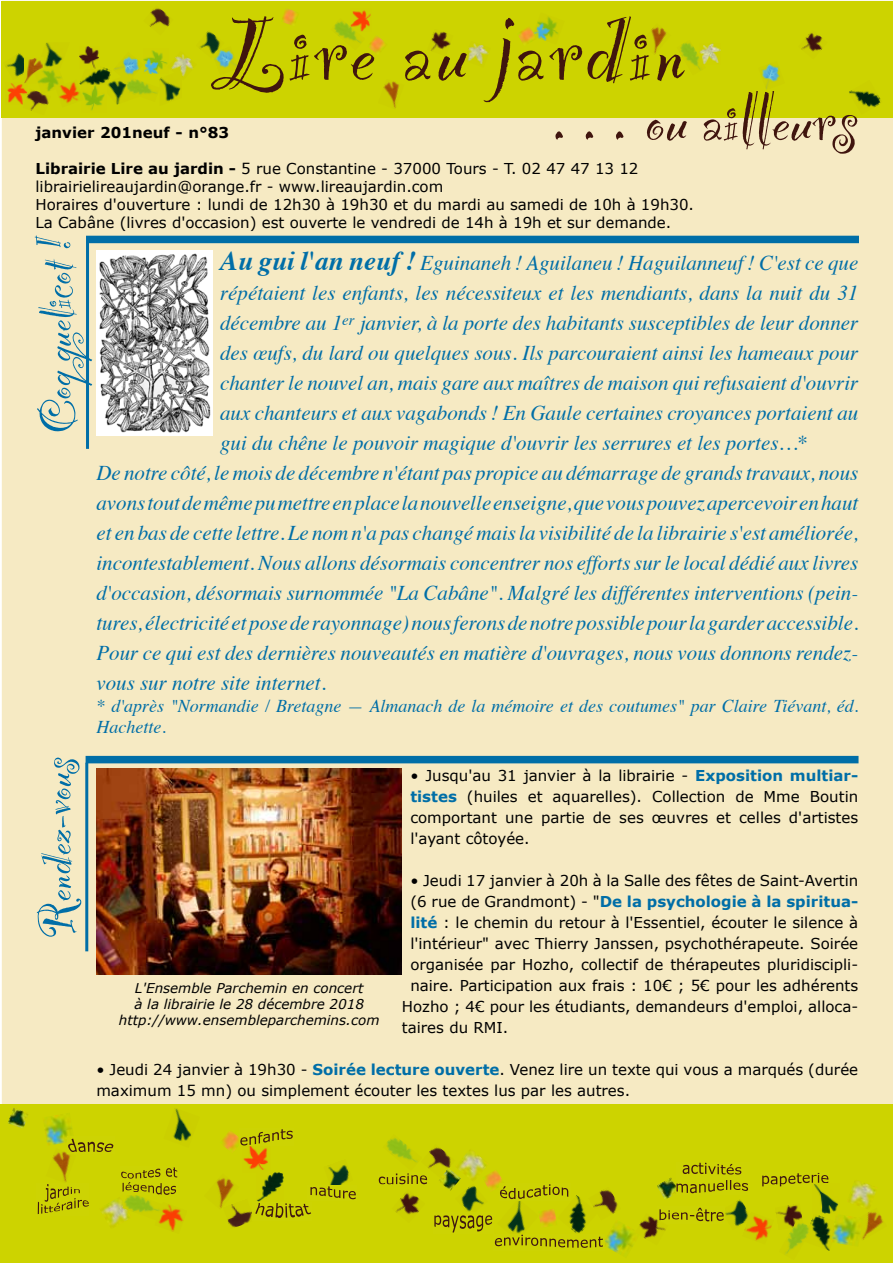
<style>
.page{position:relative;width:893px;height:1263px;background:#fff}
.page>*{position:absolute;margin:0;border:0;box-sizing:border-box;transform-origin:0 0}
.t1{font:116.85px "Party Let Plain";letter-spacing:.03em;color:#40150e}
.t2{font:82.5px "Party Let Plain";color:#40150e}
.t3{font:54px "Party Let Plain";color:#006ea7}
.t4{font:italic 21px "Times";color:#006ea7}
.t5{font:italic 18px/21.6px "Times";color:#006ea7}
.t6{font:15px/21px "Verdana";color:#000}
.t7{font:700 15px "Verdana";color:#006ea7}
.t8{font:700 15px "Verdana";color:#000}
.t9{font:italic 13.5px/16.2px "Verdana";color:#000;text-align:center}
.s1{font-weight:700}
.s2{font-weight:700;font-size:27px}
.s3{font-weight:700;color:#006ea7}
.s4{font-weight:400;color:#000}
</style>
<div class="page">
<div style="left:0;top:0;width:893px;height:1105px;background:#f6eac3"></div>
<div style="left:86px;top:236px;width:773px;height:7px;background:#006ea7"></div>
<hr style="left:86px;top:243px;width:3px;height:206px;background:#006ea7">
<div style="left:86px;top:756px;width:772px;height:7px;background:#006ea7"></div>
<hr style="left:85px;top:763px;width:3px;height:188px;background:#006ea7">
<img style="left:96px;top:769px;width:306px;height:206px">
<div style="left:2px;top:1px;width:891px;height:117px;background:#cdd300"></div>
<img style="left:160px;top:77px;width:21px;height:25px">
<img style="left:214px;top:50px;width:24px;height:18px">
<img style="left:7px;top:83px;width:18px;height:21px">
<img style="left:352px;top:10px;width:19px;height:19px">
<img style="left:762px;top:64px;width:18px;height:25px">
<img style="left:144px;top:50px;width:23px;height:23px">
<img style="left:83px;top:67px;width:28px;height:19px">
<img style="left:706px;top:44px;width:14px;height:19px">
<img style="left:79px;top:46px;width:20px;height:23px">
<img style="left:430px;top:32px;width:21px;height:19px">
<img style="left:801px;top:33px;width:22px;height:19px">
<img style="left:468px;top:43px;width:21px;height:21px">
<img style="left:167px;top:54px;width:27px;height:26px">
<img style="left:114px;top:56px;width:30px;height:19px">
<img style="left:849px;top:90px;width:32px;height:18px">
<img style="left:537px;top:17px;width:22px;height:24px">
<img style="left:383px;top:81px;width:17px;height:28px">
<img style="left:651px;top:27px;width:16px;height:28px">
<img style="left:44px;top:42px;width:19px;height:23px">
<img style="left:100px;top:76px;width:24px;height:29px">
<img style="left:200px;top:31px;width:24px;height:28px">
<img style="left:6px;top:53px;width:18px;height:24px">
<img style="left:282px;top:8px;width:15px;height:17px">
<img style="left:369px;top:35px;width:16px;height:18px">
<img style="left:518px;top:27px;width:19px;height:16px">
<img style="left:149px;top:8px;width:21px;height:19px">
<img style="left:124px;top:79px;width:36px;height:16px">
<img style="left:334px;top:18px;width:31px;height:25px">
<img style="left:680px;top:43px;width:26px;height:27px">
<img style="left:25px;top:58px;width:18px;height:25px">
<img style="left:23px;top:89px;width:26px;height:22px">
<img style="left:84px;top:86px;width:23px;height:25px">
<img style="left:34px;top:65px;width:28px;height:29px">
<img style="left:55px;top:80px;width:29px;height:24px">
<div style="left:0;top:1105px;width:893px;height:158px;background:#cdd300"></div>
<img style="left:263px;top:1172px;width:21px;height:14px">
<img style="left:44px;top:1115px;width:28px;height:30px">
<img style="left:395px;top:1193px;width:25px;height:22px">
<img style="left:776px;top:1205px;width:26px;height:14px">
<img style="left:173px;top:1108px;width:19px;height:33px">
<img style="left:514px;top:1201px;width:8px;height:14px">
<img style="left:461px;top:1186px;width:23px;height:26px">
<img style="left:725px;top:1199px;width:22px;height:27px">
<img style="left:812px;top:1215px;width:19px;height:36px">
<img style="left:570px;top:1195px;width:16px;height:20px">
<img style="left:605px;top:1224px;width:30px;height:30px">
<img style="left:158px;top:1204px;width:26px;height:28px">
<img style="left:243px;top:1146px;width:25px;height:24px">
<img style="left:742px;top:1212px;width:30px;height:29px">
<img style="left:850px;top:1181px;width:26px;height:26px">
<img style="left:459px;top:1151px;width:27px;height:28px">
<img style="left:101px;top:1199px;width:21px;height:28px">
<img style="left:52px;top:1151px;width:19px;height:31px">
<img style="left:216px;top:1178px;width:18px;height:30px">
<img style="left:863px;top:1212px;width:21px;height:28px">
<img style="left:220px;top:1131px;width:19px;height:20px">
<img style="left:482px;top:1169px;width:20px;height:23px">
<img style="left:541px;top:1209px;width:15px;height:6px">
<img style="left:223px;top:1198px;width:29px;height:30px">
<img style="left:428px;top:1147px;width:23px;height:22px">
<img style="left:593px;top:1190px;width:25px;height:24px">
<img style="left:8px;top:1108px;width:20px;height:20px">
<img style="left:438px;top:1168px;width:23px;height:23px">
<img style="left:657px;top:1177px;width:19px;height:23px">
<img style="left:122px;top:1195px;width:41px;height:26px">
<img style="left:387px;top:1138px;width:31px;height:25px">
<img style="left:783px;top:1219px;width:29px;height:35px">
<img style="left:328px;top:1165px;width:21px;height:20px">
<svg style="left:499px;top:1183px;width:70px;height:17px"></svg>
<svg style="left:500px;top:1184px;width:68px;height:15px"></svg>
<svg style="left:434px;top:1215px;width:169px;height:33px"></svg>
<svg style="left:379px;top:1173px;width:48px;height:11px"></svg>
<svg style="left:255px;top:1186px;width:101px;height:32px"></svg>
<svg style="left:240px;top:1129px;width:53px;height:16px"></svg>
<svg style="left:121px;top:1167px;width:56px;height:28px"></svg>
<div style="left:67px;top:1137px;width:48px;height:17px;background:#cdd303"></div>
<svg style="left:68px;top:1138px;width:46px;height:14px"></svg>
<svg style="left:37px;top:1202px;width:1px;height:12px"></svg>
<svg style="left:38px;top:1184px;width:51px;height:30px"></svg>
<svg style="left:659px;top:1208px;width:65px;height:13px"></svg>
<img style="left:639px;top:1213px;width:29px;height:26px">
<svg style="left:683px;top:1163px;width:58px;height:11px"></svg>
<svg style="left:676px;top:1180px;width:72px;height:13px"></svg>
<svg style="left:762px;top:1173px;width:66px;height:13px"></svg>
<img style="left:812px;top:1184px;width:27px;height:30px">
<img style="left:831px;top:1215px;width:32px;height:30px">
<img style="left:96px;top:250px;width:116px;height:185px">
<h1 class="t1" style="left:211px;top:-30px;width:477px">Lire au jardin</h1>
<h2 class="t2" style="left:548px;top:63px;width:312px">… ou ailleurs</h2>
<p class="t8" style="left:36px;top:123px;width:195px">janvier 201neuf - n°83</p>
<p class="t6" style="left:36px;top:160px;width:660px;line-height:18px"><span class="s1">Librairie Lire au jardin -</span> 5 rue Constantine - 37000 Tours - T. 02 47 47 13 12 librairielireaujardin@orange.fr - www.lireaujardin.com<br>Horaires d'ouverture : lundi de 12h30 à 19h30 et du mardi au samedi de 10h à 19h30.<br>La Cabâne (livres d'occasion) est ouverte le vendredi de 14h à 19h et sur demande.</p>
<h3 class="t3" style="left:20px;top:434px;width:200px;rotate:-90deg">Coqquelicot !</h3>
<p class="t4" style="left:220px;top:245px;width:640px"><span class="s2">Au gui l'an neuf !</span> Eguinaneh ! Aguilaneu ! Haguilanneuf ! C'est ce que</p>
<p class="t4" style="left:220px;top:275px;width:640px">répétaient les enfants, les nécessiteux et les mendiants, dans la nuit du 31</p>
<p class="t4" style="left:220px;top:305px;width:640px">décembre au 1<sup>er</sup> janvier, à la porte des habitants susceptibles de leur donner</p>
<p class="t4" style="left:220px;top:335px;width:640px">des œufs, du lard ou quelques sous. Ils parcouraient ainsi les hameaux pour</p>
<p class="t4" style="left:220px;top:365px;width:640px">chanter le nouvel an, mais gare aux maîtres de maison qui refusaient d'ouvrir</p>
<p class="t4" style="left:220px;top:395px;width:640px">aux chanteurs et aux vagabonds ! En Gaule certaines croyances portaient au</p>
<p class="t4" style="left:220px;top:425px;width:589px">gui du chêne le pouvoir magique d'ouvrir les serrures et les portes…*</p>
<p class="t4" style="left:96px;top:455px;width:763px">De notre côté, le mois de décembre n'étant pas propice au démarrage de grands travaux, nous</p>
<p class="t4" style="left:96px;top:485px;width:763px">avons tout de même pu mettre en place la nouvelle enseigne, que vous pouvez apercevoir en haut</p>
<p class="t4" style="left:96px;top:515px;width:764px">et en bas de cette lettre. Le nom n'a pas changé mais la visibilité de la librairie s'est améliorée,</p>
<p class="t4" style="left:96px;top:545px;width:763px">incontestablement. Nous allons désormais concentrer nos efforts sur le local dédié aux livres</p>
<p class="t4" style="left:96px;top:575px;width:763px">d'occasion, désormais surnommée "La Cabâne". Malgré les différentes interventions (pein-</p>
<p class="t4" style="left:96px;top:605px;width:763px">tures, électricité et pose de rayonnage) nous ferons de notre possible pour la garder accessible.</p>
<p class="t4" style="left:96px;top:635px;width:763px">Pour ce qui est des dernières nouveautés en matière d'ouvrages, nous vous donnons rendez-</p>
<p class="t4" style="left:96px;top:665px;width:231px">vous sur notre site internet.</p>
<p class="t5" style="left:96px;top:694px;width:763px">* d'après "Normandie / Bretagne — Almanach de la mémoire et des coutumes" par Claire Tiévant, éd.<br>Hachette.</p>
<h3 class="t3" style="left:20px;top:938px;width:185px;rotate:-90deg">Rendez-vous</h3>
<p class="t6" style="left:410px;top:765px;width:449px;text-align:justify">• Jusqu'au 31 janvier à la librairie - <span class="s3">Exposition multiar&shy;tistes</span> (huiles et aquarelles). Collection de Mme Boutin comportant une partie de ses œuvres et celles d'artistes l'ayant côtoyée.</p>
<p class="t6" style="left:410px;top:870px;width:449px">• Jeudi 17 janvier à 20h à la Salle des fêtes de Saint-Avertin</p>
<p class="t7" style="left:410px;top:892px;width:449px"><span class="s4">(6 rue de Grandmont) - "</span>De la psychologie à la spiritua-</p>
<p class="t6" style="left:410px;top:912px;width:449px"><span class="s3">lité</span> : le chemin du retour à l'Essentiel, écouter le silence à</p>
<p class="t6" style="left:410px;top:933px;width:449px">l'intérieur" avec Thierry Janssen, psychothérapeute. Soirée</p>
<p class="t6" style="left:410px;top:954px;width:449px">organisée par Hozho, collectif de thérapeutes pluridiscipli-</p>
<p class="t6" style="left:410px;top:975px;width:449px">naire. Participation aux frais : 10€ ; 5€ pour les adhérents</p>
<p class="t6" style="left:402px;top:996px;width:458px">Hozho ; 4€ pour les étudiants, demandeurs d'emploi, alloca-</p>
<p class="t6" style="left:402px;top:1017px;width:108px">taires du RMI.</p>
<p class="t6" style="left:96px;top:1059px;width:763px">• Jeudi 24 janvier à 19h30 - <span class="s3">Soirée lecture ouverte</span>. Venez lire un texte qui vous a marqués (durée maximum 15 mn) ou simplement écouter les textes lus par les autres.</p>
<p class="t9" style="left:119px;top:980px;width:262px">L'Ensemble Parchemin en concert<br>à la librairie le 28 décembre 2018 http://www.ensembleparchemins.com</p>
</div>
